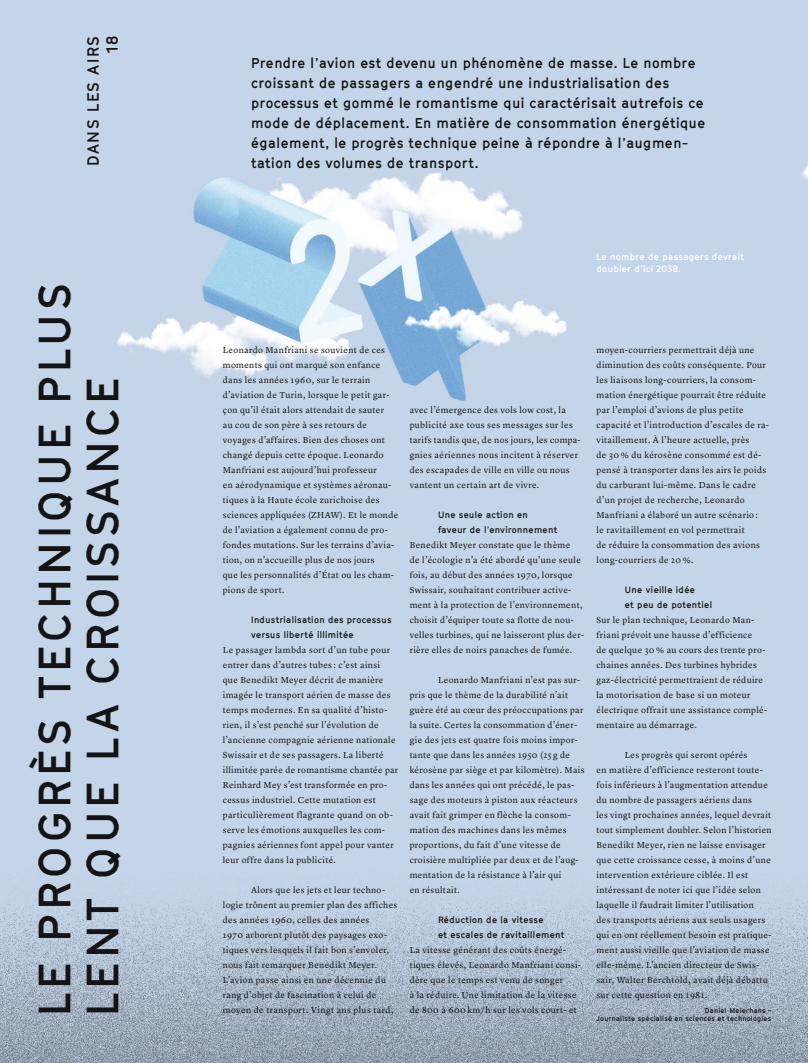
<style>
.page{position:relative;width:808px;height:1063px;background:#fff}
.page>*{position:absolute;margin:0;border:0;box-sizing:border-box;transform-origin:0 0}
.t1{font:700 44.5px/48px "GT Cinetype";letter-spacing:.095em;color:#131413}
.t2{font:700 16px "GT Cinetype";letter-spacing:.095em;color:#131413}
.t3{font:700 14px/20px "GT Cinetype";letter-spacing:.04em;color:#131413}
.t4{font:9px/15px "Lyon Text";letter-spacing:.04em;color:#131413}
.t5{font:700 9px/15px "GT Cinetype";letter-spacing:.04em;color:#131413}
.t6{font:700 9px/12px "GT Cinetype";letter-spacing:.04em;color:#fff}
.t7{font:700 7px "GT Cinetype";letter-spacing:.04em;color:#131413}
</style>
<div class="page">
<img style="left:0;top:0;width:808px;height:473px">
<img style="left:0;top:473px;width:808px;height:590px">
<h2 class="t2" style="left:84px;top:166px;width:131px;rotate:-90deg">DANS LES AIRS</h2>
<h2 class="t2" style="left:103px;top:53px;width:19px;rotate:-90deg">18</h2>
<h1 class="t1" style="left:30px;top:1016px;width:734px;rotate:-90deg">LE PROGRÈS TECHNIQUE PLUS<br>LENT QUE LA CROISSANCE</h1>
<p class="t3" style="left:251px;top:53px;width:456px">Prendre l’avion est devenu un phénomène de masse. Le nombre croissant de passagers a engendré une industrialisation des processus et gommé le romantisme qui caractérisait autrefois ce mode de déplacement. En matière de consommation énergétique également, le progrès technique peine à répondre à l’augmen&shy;tation des volumes de transport.</p>
<p class="t6" style="left:596px;top:251px;width:149px">Le nombre de passagers devrait doubler d’ici 2038.</p>
<p class="t4" style="left:223px;top:341px;width:177px">Leonardo Manfriani se souvient de ces moments qui ont marqué son enfance dans les années 1960, sur le terrain d’aviation de Turin, lorsque le petit gar&shy;çon qu’il était alors attendait de sauter<br>au cou de son père à ses retours de voyages d’affaires. Bien des choses ont changé depuis cette époque. Leonardo Manfriani est aujourd’hui professeur<br>en aérodynamique et systèmes aéronau&shy;tiques à la Haute école zurichoise des sciences appliquées (ZHAW). Et le monde de l’aviation a également connu de pro&shy;fondes mutations. Sur les terrains d’avia&shy;tion, on n’accueille plus de nos jours<br>que les personnalités d’État ou les cham&shy;pions de sport.</p>
<p class="t5" style="left:251px;top:612px;width:142px">Industrialisation des processus versus liberté illimitée</p>
<p class="t4" style="left:223px;top:641px;width:177px">Le passager lambda sort d’un tube pour entrer dans d’autres tubes : c’est ainsi<br>que Benedikt Meyer décrit de manière imagée le transport aérien de masse des temps modernes. En sa qualité d’histo&shy;rien, il s’est penché sur l’évolution de l’ancienne compagnie aérienne nationale Swissair et de ses passagers. La liberté illimitée parée de romantisme chantée par Reinhard Mey s’est transformée en pro&shy;cessus industriel. Cette mutation est particulièrement flagrante quand on ob&shy;serve les émotions auxquelles les com&shy;pagnies aériennes font appel pour vanter leur offre dans la publicité.</p>
<p class="t4" style="left:223px;top:882px;width:176px;text-indent:28px">Alors que les jets et leur techno&shy;logie trônent au premier plan des affiches des années 1960, celles des années<br>1970 arborent plutôt des paysages exo&shy;tiques vers lesquels il fait bon s’envoler, nous fait remarquer Benedikt Meyer.<br>L’avion passe ainsi en une décennie du rang d’objet de fascination à celui de moyen de transport. Vingt ans plus tard,</p>
<p class="t4" style="left:410px;top:402px;width:173px">avec l’émergence des vols low cost, la publicité axe tous ses messages sur les tarifs tandis que, de nos jours, les compa&shy;gnies aériennes nous incitent à réserver des escapades de ville en ville ou nous vantent un certain art de vivre.</p>
<p class="t5" style="left:438px;top:507px;width:121px">Une seule action en faveur de l’environnement</p>
<p class="t4" style="left:410px;top:537px;width:176px">Benedikt Meyer constate que le thème<br>de l’écologie n’a été abordé qu’une seule fois, au début des années 1970, lorsque Swissair, souhaitant contribuer active&shy;ment à la protection de l’environnement, choisit d’équiper toute sa flotte de nou&shy;velles turbines, qui ne laisseront plus der&shy;rière elles de noirs panaches de fumée.</p>
<p class="t4" style="left:410px;top:672px;width:176px;text-indent:28px">Leonardo Manfriani n’est pas sur&shy;pris que le thème de la durabilité n’ait guère été au cœur des préoccupations par la suite. Certes la consommation d’éner&shy;gie des jets est quatre fois moins impor&shy;tante que dans les années 1950 (25 g de kérosène par siège et par kilomètre). Mais dans les années qui ont précédé, le pas&shy;sage des moteurs à piston aux réacteurs avait fait grimper en flèche la consom&shy;mation des machines dans les mêmes proportions, du fait d’une vitesse de croisière multipliée par deux et de l’aug&shy;mentation de la résistance à l’air qui<br>en résultait.</p>
<p class="t5" style="left:438px;top:912px;width:128px">Réduction de la vitesse<br>et escales de ravitaillement</p>
<p class="t4" style="left:410px;top:942px;width:173px">La vitesse générant des coûts énergé&shy;tiques élevés, Leonardo Manfriani consi&shy;dère que le temps est venu de songer<br>à la réduire. Une limitation de la vitesse de 800 à 600 km/h sur les vols court- et</p>
<p class="t4" style="left:596px;top:342px;width:174px">moyen-courriers permettrait déjà une diminution des coûts conséquente. Pour les liaisons long-courriers, la consom&shy;mation énergétique pourrait être réduite par l’emploi d’avions de plus petite capacité et l’introduction d’escales de ra&shy;vitaillement. À l’heure actuelle, près<br>de 30 % du kérosène consommé est dé&shy;pensé à transporter dans les airs le poids du carburant lui-même. Dans le cadre d’un projet de recherche, Leonardo Manfriani a élaboré un autre scénario :<br>le ravitaillement en vol permettrait<br>de réduire la consommation des avions long-courriers de 20 %.</p>
<p class="t5" style="left:625px;top:582px;width:89px">Une vieille idée<br>et peu de potentiel</p>
<p class="t4" style="left:596px;top:612px;width:172px">Sur le plan technique, Leonardo Man&shy;friani prévoit une hausse d’efficience<br>de quelque 30 % au cours des trente pro&shy;chaines années. Des turbines hybrides gaz-électricité permettraient de réduire la motorisation de base si un moteur électrique offrait une assistance complé&shy;mentaire au démarrage.</p>
<p class="t4" style="left:596px;top:747px;width:177px;text-indent:28px">Les progrès qui seront opérés<br>en matière d’efficience resteront toute&shy;fois inférieurs à l’augmentation attendue du nombre de passagers aériens dans<br>les vingt prochaines années, lequel devrait tout simplement doubler. Selon l’historien Benedikt Meyer, rien ne laisse envisager que cette croissance cesse, à moins d’une intervention extérieure ciblée. Il est intéressant de noter ici que l’idée selon laquelle il faudrait limiter l’utilisation<br>des transports aériens aux seuls usagers qui en ont réellement besoin est pratique&shy;ment aussi vieille que l’aviation de masse elle-même. L’ancien directeur de Swis&shy;sair, Walter Berchtold, avait déjà débattu sur cette question en 1981.</p>
<p class="t7" style="left:705px;top:1006px;width:69px">Daniel Meierhans –</p>
<p class="t7" style="left:596px;top:1014px;width:176px">Journaliste spécialisé en sciences et technologies</p>
</div>
